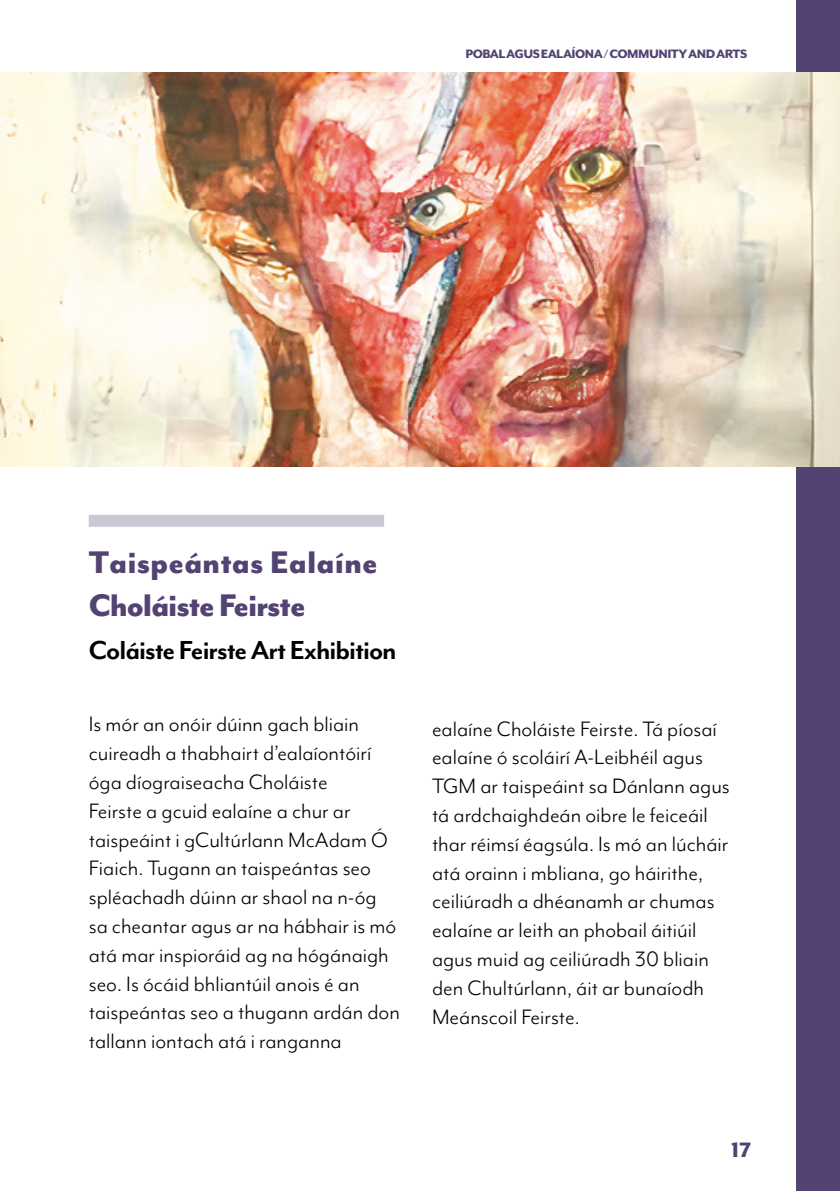
<style>
.page{position:relative;width:840px;height:1191px;background:#fff}
.page>*{position:absolute;margin:0;border:0;box-sizing:border-box;transform-origin:0 0}
.t1{font:800 36px/43.2px "Mr Eaves Mod OT";color:#524373}
.t2{font:700 30px "Mr Eaves Mod OT";letter-spacing:-.03em;color:#000}
.t3{font:24px/28.8px "Mr Eaves Mod OT";color:#000}
.t4{font:800 24px "Mr Eaves Mod OT";color:#524373}
.t5{font:800 14px "Mr Eaves Mod OT";letter-spacing:-.04em;color:#524373}
</style>
<div class="page">
<div style="left:796px;top:0;width:43px;height:1191px;background:#524373"></div>
<div style="left:89px;top:515px;width:295px;height:12px;background:#cbc7d5"></div>
<img style="left:0;top:72px;width:839px;height:394px">
<p class="t5" style="left:465px;top:46px;width:283px">POBAL AGUS EALAÍONA / COMMUNITY AND ARTS</p>
<h1 class="t1" style="left:89px;top:540px;width:290px">Taispeántas Ealaíne<br>Choláiste Feirste</h1>
<p class="t2" style="left:89px;top:633px;width:309px">Coláiste Feirste Art Exhibition</p>
<p class="t3" style="left:89px;top:709px;width:312px">Is mór an onóir dúinn gach bliain cuireadh a thabhairt d’ealaíontóirí óga díograiseacha Choláiste<br>Feirste a gcuid ealaíne a chur ar taispeáint i gCultúrlann McAdam Ó Fiaich. Tugann an taispeántas seo spléachadh dúinn ar shaol na n-óg sa cheantar agus ar na hábhair is mó atá mar inspioráid ag na hógánaigh seo. Is ócáid bhliantúil anois é an taispeántas seo a thugann ardán don tallann iontach atá i ranganna</p>
<p class="t3" style="left:432px;top:714px;width:299px">ealaíne Choláiste Feirste. Tá píosaí ealaíne ó scoláirí A-Leibhéil agus TGM ar taispeáint sa Dánlann agus tá ardchaighdeán oibre le feiceáil thar réimsí éagsúla. Is mó an lúcháir atá orainn i mbliana, go háirithe, ceiliúradh a dhéanamh ar chumas ealaíne ar leith an phobail áitiúil agus muid ag ceiliúradh 30 bliain den Chultúrlann, áit ar bunaíodh Meánscoil Feirste.</p>
<p class="t4" style="left:730px;top:1135px;width:22px">17</p>
</div>
